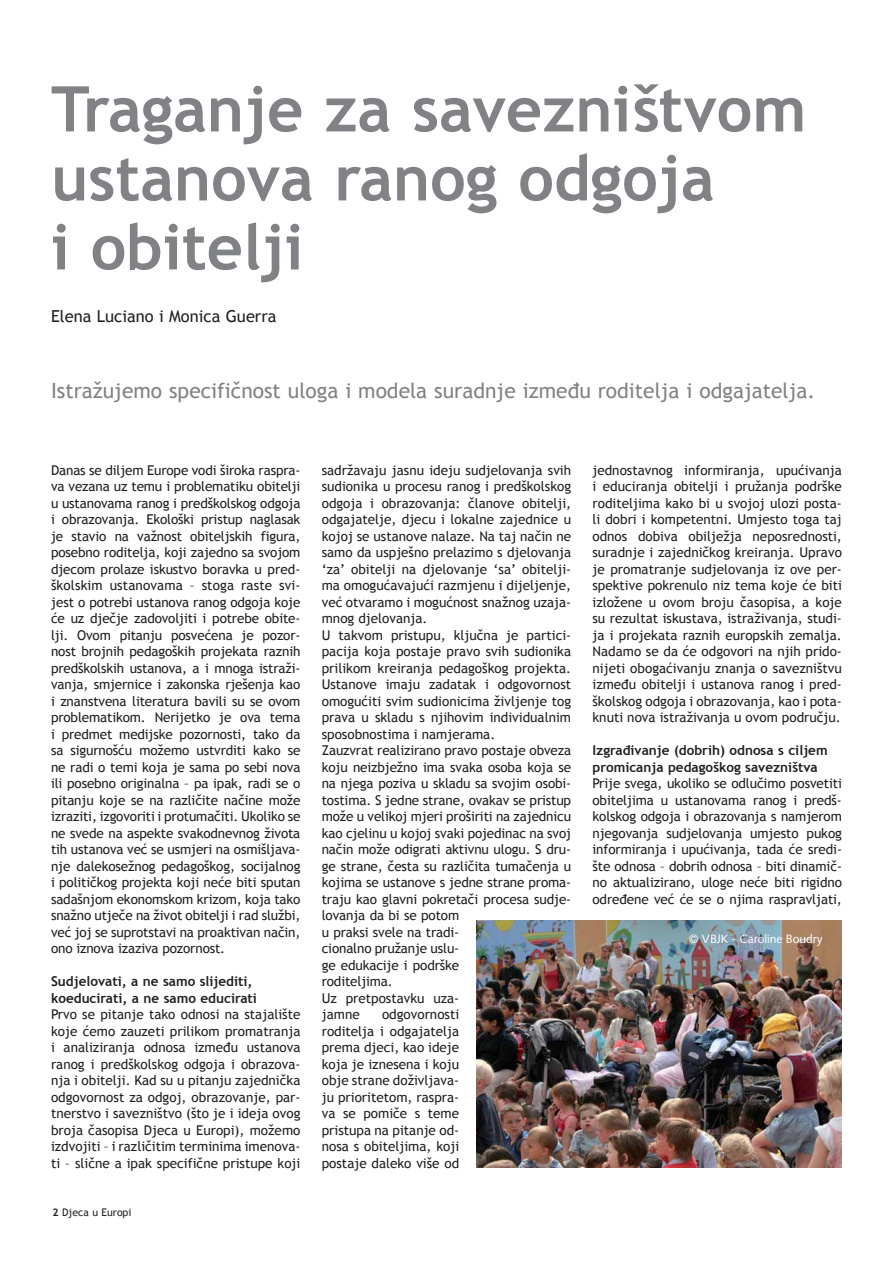
<style>
.page{position:relative;width:893px;height:1263px;background:#fff}
.page>*{position:absolute;margin:0;border:0;box-sizing:border-box;transform-origin:0 0}
.t1{font:700 63px/69px "Trebuchet MS";color:#808285}
.t2{font:21px "Trebuchet MS";color:#808285}
.t3{font:16.5px "Trebuchet MS";color:#231f20}
.t4{font:13.5px/16.5px "Trebuchet MS";color:#231f20;text-align:justify}
.t5{font:700 13.5px/16.5px "Trebuchet MS";color:#231f20}
.t6{font:12.15px "Syntax";color:#fff}
.t7{font:10.5px "Trebuchet MS";color:#231f20}
.s1{font-weight:700}
</style>
<div class="page">
<img style="left:476px;top:921px;width:366px;height:246px">
<h1 class="t1" style="left:51px;top:74px;width:757px">Traganje za savezništvom ustanova ranog odgoja<br>i obitelji</h1>
<p class="t3" style="left:51px;top:306px;width:227px">Elena Luciano i Monica Guerra</p>
<h2 class="t2" style="left:51px;top:378px;width:766px">Istražujemo specifičnost uloga i modela suradnje između roditelja i odgajatelja.</h2>
<p class="t4" style="left:51px;top:461px;width:251px">Danas se diljem Europe vodi široka raspra&shy;va vezana uz temu i problematiku obitelji u ustanovama ranog i predškolskog odgoja i obrazovanja. Ekološki pristup naglasak je stavio na važnost obiteljskih figura, posebno roditelja, koji zajedno sa svojom djecom prolaze iskustvo boravka u pred&shy;školskim ustanovama – stoga raste svi&shy;jest o potrebi ustanova ranog odgoja koje će uz dječje zadovoljiti i potrebe obite&shy;lji. Ovom pitanju posvećena je pozor&shy;nost brojnih pedagoških projekata raznih predškolskih ustanova, a i mnoga istraži&shy;vanja, smjernice i zakonska rješenja kao i znanstvena literatura bavili su se ovom problematikom. Nerijetko je ova tema i predmet medijske pozornosti, tako da sa sigurnošću možemo ustvrditi kako se ne radi o temi koja je sama po sebi nova ili posebno originalna – pa ipak, radi se o pitanju koje se na različite načine može izraziti, izgovoriti i protumačiti. Ukoliko se ne svede na aspekte svakodnevnog života tih ustanova već se usmjeri na osmišljava&shy;nje dalekosežnog pedagoškog, socijalnog i političkog projekta koji neće biti sputan sadašnjom ekonomskom krizom, koja tako snažno utječe na život obitelji i rad službi, već joj se suprotstavi na proaktivan način, ono iznova izaziva pozornost.</p>
<p class="t5" style="left:51px;top:973px;width:207px">Sudjelovati, a ne samo slijediti, koeducirati, a ne samo educirati</p>
<p class="t4" style="left:51px;top:1006px;width:251px">Prvo se pitanje tako odnosi na stajalište koje ćemo zauzeti prilikom promatranja i analiziranja odnosa između ustanova ranog i predškolskog odgoja i obrazova&shy;nja i obitelji. Kad su u pitanju zajednička odgovornost za odgoj, obrazovanje, par&shy;tnerstvo i savezništvo (što je i ideja ovog broja časopisa Djeca u Europi), možemo izdvojiti – i različitim terminima imenova&shy;ti – slične a ipak specifične pristupe koji</p>
<p class="t7" style="left:53px;top:1206px;width:80px"><span class="s1">2</span> Djeca u Europi</p>
<p class="t4" style="left:322px;top:461px;width:251px;text-align:left">sadržavaju jasnu ideju sudjelovanja svih sudionika u procesu ranog i predškolskog odgoja i obrazovanja: članove obitelji, odgajatelje, djecu i lokalne zajednice u kojoj se ustanove nalaze. Na taj način ne samo da uspješno prelazimo s djelovanja ‘za’ obitelji na djelovanje ‘sa’ obitelji&shy;ma omogućavajući razmjenu i dijeljenje, već otvaramo i mogućnost snažnog uzaja&shy;mnog djelovanja.<br>U takvom pristupu, ključna je partici&shy;pacija koja postaje pravo svih sudionika prilikom kreiranja pedagoškog projekta.<br>Ustanove imaju zadatak i odgovornost omogućiti svim sudionicima življenje tog prava u skladu s njihovim individualnim sposobnostima i namjerama.<br>Zauzvrat realizirano pravo postaje obveza koju neizbježno ima svaka osoba koja se na njega poziva u skladu sa svojim osobi&shy;tostima. S jedne strane, ovakav se pristup može u velikoj mjeri proširiti na zajednicu kao cjelinu u kojoj svaki pojedinac na svoj način može odigrati aktivnu ulogu. S dru&shy;ge strane, česta su različita tumačenja u kojima se ustanove s jedne strane proma&shy;traju kao glavni pokretači procesa sudje&shy;lovanja da bi se potom<br>u praksi svele na tradi-<br>cionalno pružanje uslu-<br>ge edukacije i podrške<br>roditeljima.<br>Uz pretpostavku uza-<br>jamne</p>
<p class="t4" style="left:322px;top:1006px;width:139px;text-indent:60px">odgovornosti roditelja i odgajatelja prema djeci, kao ideje koja je iznesena i koju obje strane doživljava&shy;ju prioritetom, raspra&shy;va se pomiče s teme pristupa na pitanje od&shy;nosa s obiteljima, koji postaje daleko više od</p>
<p class="t4" style="left:592px;top:461px;width:251px">jednostavnog informiranja, upućivanja i educiranja obitelji i pružanja podrške roditeljima kako bi u svojoj ulozi posta&shy;li dobri i kompetentni. Umjesto toga taj odnos dobiva obilježja neposrednosti, suradnje i zajedničkog kreiranja. Upravo je promatranje sudjelovanja iz ove per&shy;spektive pokrenulo niz tema koje će biti izložene u ovom broju časopisa, a koje su rezultat iskustava, istraživanja, studi&shy;ja i projekata raznih europskih zemalja.<br>Nadamo se da će odgovori na njih prido&shy;nijeti obogaćivanju znanja o savezništvu između obitelji i ustanova ranog i pred&shy;školskog odgoja i obrazovanja, kao i pota&shy;knuti nova istraživanja u ovom području.</p>
<p class="t5" style="left:592px;top:742px;width:237px">Izgrađivanje (dobrih) odnosa s ciljem promicanja pedagoškog savezništva</p>
<p class="t4" style="left:592px;top:775px;width:251px">Prije svega, ukoliko se odlučimo posvetiti obiteljima u ustanovama ranog i predš&shy;kolskog odgoja i obrazovanja s namjerom njegovanja sudjelovanja umjesto pukog informiranja i upućivanja, tada će sredi&shy;šte odnosa – dobrih odnosa – biti dinamič&shy;no aktualizirano, uloge neće biti rigidno određene već će se o njima raspravljati,</p>
<p class="t6" style="left:689px;top:934px;width:136px">© VBJK - Caroline Boudry</p>
</div>
